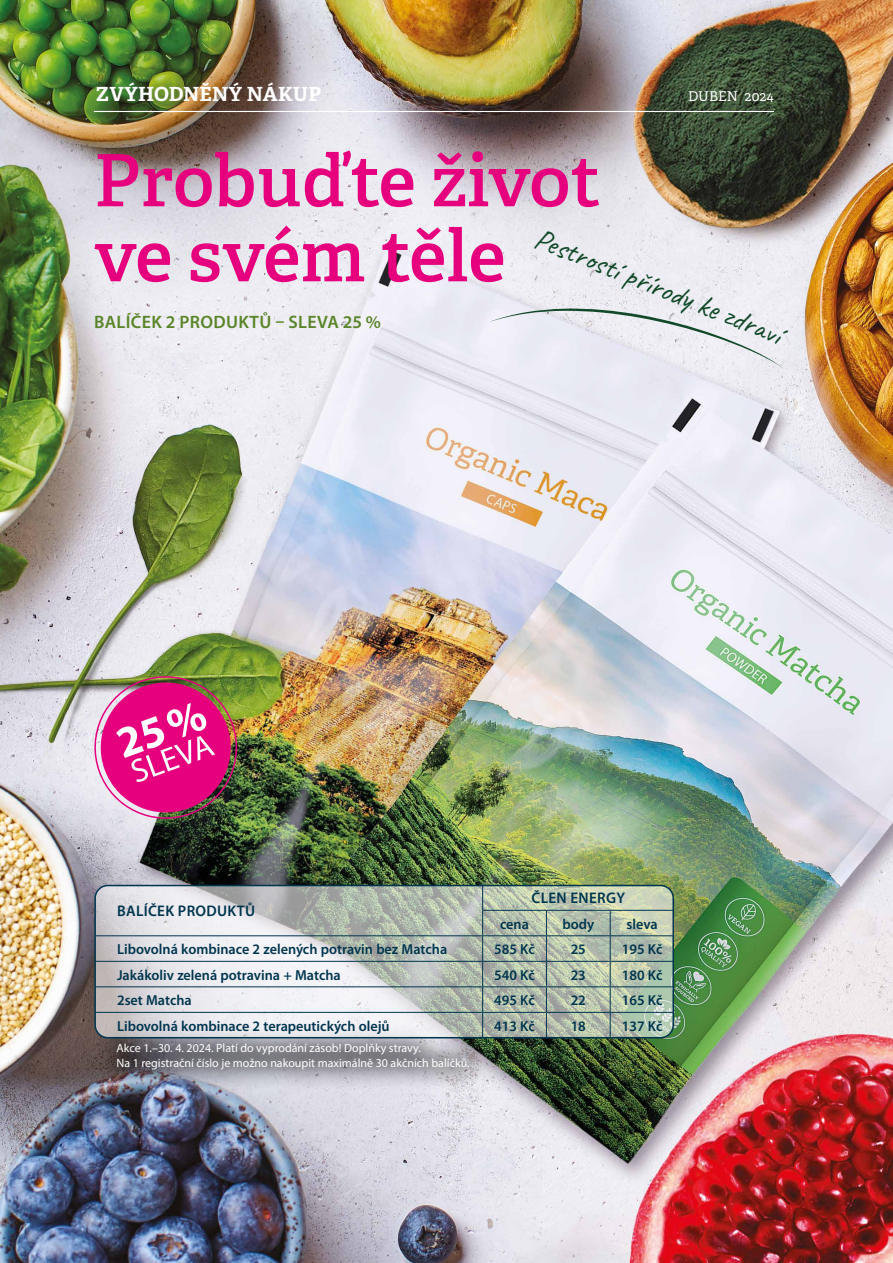
<style>
.page{position:relative;width:893px;height:1263px;background:#fff}
.page>*{position:absolute;margin:0;border:0;box-sizing:border-box;transform-origin:0 0}
.t1{font:600 72px/75px "Adelle";letter-spacing:-.005em;color:#e6007e}
.t2{font:30px "Caveat";color:#114929}
.t3{font:700 19.5px "Adelle";letter-spacing:.005em;color:#fff}
.t4{font:600 18px "Myriad Pro";letter-spacing:.02em;color:#5a8529}
.t5{font:600 15.45px "Myriad Pro";letter-spacing:.02em;color:#00354e}
.t6{font:600 14.55px "Myriad Pro";color:#00354e}
.t7{font:13.5px "Adelle Basic";letter-spacing:.01em;color:#fff}
.t8{font:12px/15px "Myriad Pro";color:#fff}
</style>
<div class="page">
<img style="left:0;top:0;width:893px;height:1263px">
<hr style="left:94px;top:111px;width:680px;height:1px;background:#fff">
<div style="left:93px;top:1020px;width:399px;height:72px;background:#000;opacity:.51"></div>
<img style="left:86px;top:668px;width:159px;height:159px">
<svg style="left:489px;top:308px;width:295px;height:61px"></svg>
<svg style="left:95px;top:885px;width:578px;height:153px"></svg>
<div style="left:94px;top:885px;width:580px;height:153px;border:2px solid #00354e;border-radius:13px"></div>
<hr style="left:482px;top:910px;width:64px;height:1px;background:#00354e">
<hr style="left:546px;top:910px;width:64px;height:1px;background:#00354e">
<hr style="left:610px;top:910px;width:64px;height:1px;background:#00354e">
<hr style="left:96px;top:935px;width:387px;height:1px;background:#00354e">
<hr style="left:483px;top:935px;width:63px;height:1px;background:#00354e">
<hr style="left:546px;top:935px;width:64px;height:1px;background:#00354e">
<hr style="left:610px;top:935px;width:64px;height:1px;background:#00354e">
<hr style="left:96px;top:961px;width:387px;height:1px;background:#00354e">
<hr style="left:483px;top:961px;width:63px;height:1px;background:#00354e">
<hr style="left:546px;top:961px;width:64px;height:1px;background:#00354e">
<hr style="left:610px;top:961px;width:64px;height:1px;background:#00354e">
<hr style="left:96px;top:986px;width:387px;height:1px;background:#00354e">
<hr style="left:483px;top:986px;width:63px;height:1px;background:#00354e">
<hr style="left:546px;top:986px;width:64px;height:1px;background:#00354e">
<hr style="left:610px;top:986px;width:64px;height:1px;background:#00354e">
<hr style="left:96px;top:1012px;width:387px;height:1px;background:#00354e">
<hr style="left:483px;top:1012px;width:63px;height:1px;background:#00354e">
<hr style="left:546px;top:1012px;width:64px;height:1px;background:#00354e">
<hr style="left:610px;top:1012px;width:64px;height:1px;background:#00354e">
<svg style="left:482px;top:885px;width:1px;height:153px"></svg>
<svg style="left:546px;top:911px;width:1px;height:127px"></svg>
<svg style="left:610px;top:911px;width:1px;height:127px"></svg>
<h3 class="t3" style="left:96px;top:82px;width:227px">ZVÝHODNĚNÝ NÁKUP</h3>
<p class="t7" style="left:688px;top:88px;width:87px">DUBEN 2024</p>
<h1 class="t1" style="left:94px;top:144px;width:508px">Probuďte život ve svém těle</h1>
<h2 class="t2" style="left:543px;top:219px;width:266px;rotate:22deg">Pestrostí přírody ke zdraví</h2>
<p class="t4" style="left:94px;top:311px;width:288px">BALÍČEK 2 PRODUKTŮ – SLEVA 25 %</p>
<p class="t5" style="left:117px;top:901px;width:139px">BALÍČEK PRODUKTŮ</p>
<p class="t5" style="left:531px;top:887px;width:95px">ČLEN ENERGY</p>
<p class="t6" style="left:500px;top:914px;width:30px">cena</p>
<p class="t6" style="left:562px;top:914px;width:33px">body</p>
<p class="t6" style="left:626px;top:914px;width:33px">sleva</p>
<p class="t6" style="left:117px;top:940px;width:332px">Libovolná kombinace 2 zelených potravin bez Matcha</p>
<p class="t6" style="left:494px;top:940px;width:42px">585 Kč</p>
<p class="t6" style="left:571px;top:940px;width:17px">25</p>
<p class="t6" style="left:622px;top:940px;width:42px">195 Kč</p>
<p class="t6" style="left:117px;top:965px;width:225px">Jakákoliv zelená potravina + Matcha</p>
<p class="t6" style="left:494px;top:965px;width:42px">540 Kč</p>
<p class="t6" style="left:571px;top:965px;width:17px">23</p>
<p class="t6" style="left:622px;top:965px;width:42px">180 Kč</p>
<p class="t6" style="left:117px;top:991px;width:76px">2set Matcha</p>
<p class="t6" style="left:494px;top:991px;width:42px">495 Kč</p>
<p class="t6" style="left:571px;top:991px;width:17px">22</p>
<p class="t6" style="left:622px;top:991px;width:42px">165 Kč</p>
<p class="t6" style="left:117px;top:1016px;width:274px">Libovolná kombinace 2 terapeutických olejů</p>
<p class="t6" style="left:494px;top:1016px;width:42px">413 Kč</p>
<p class="t6" style="left:571px;top:1016px;width:17px">18</p>
<p class="t6" style="left:622px;top:1016px;width:42px">137 Kč</p>
<p class="t8" style="left:117px;top:1040px;width:355px">Akce 1.–30. 4. 2024. Platí do vyprodání zásob! Doplňky stravy.<br>Na 1 registrační číslo je možno nakoupit maximálně 30 akčních balíčků.</p>
</div>
